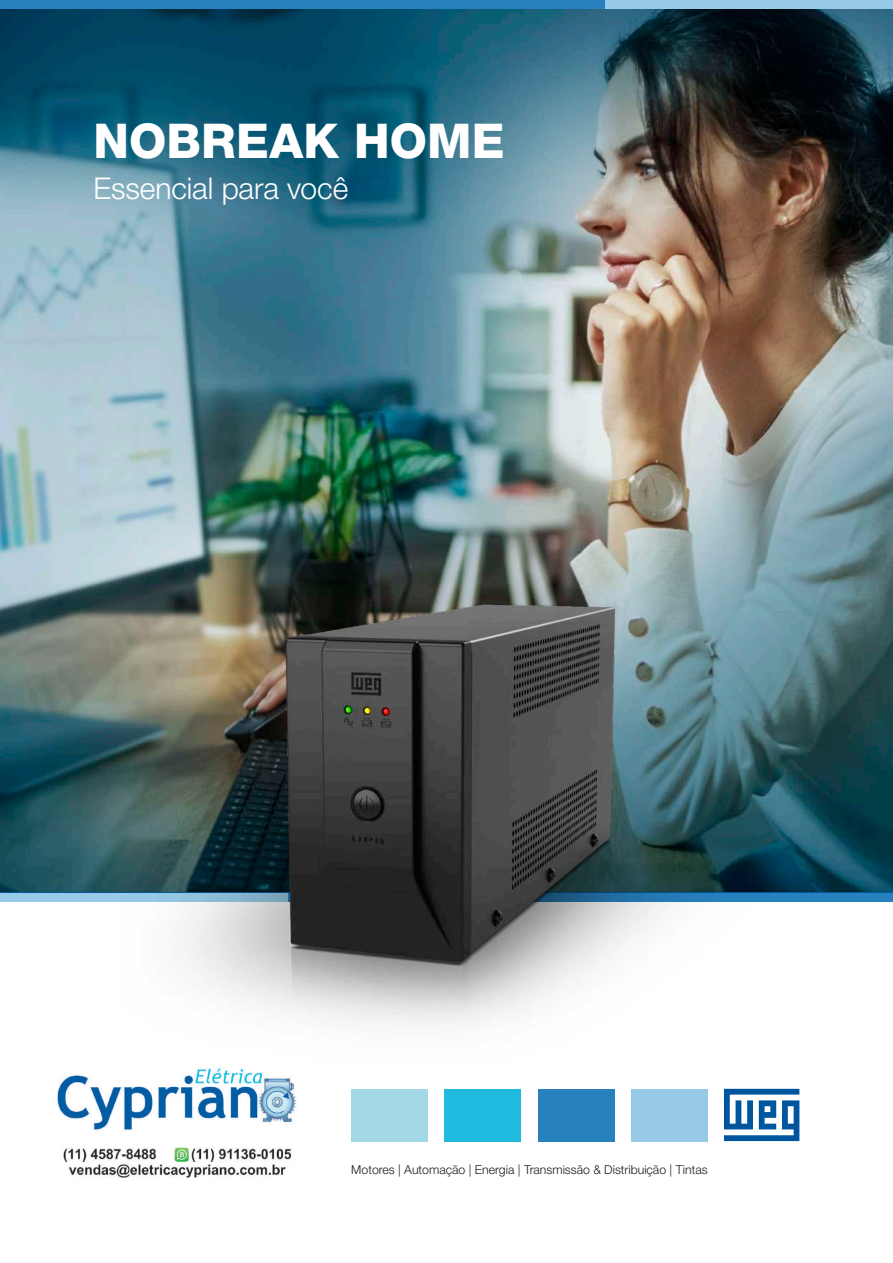
<style>
.page{position:relative;width:893px;height:1263px;background:#fff}
.page>*{position:absolute;margin:0;border:0;box-sizing:border-box;transform-origin:0 0}
.t1{font:800 48px "Helvetica Neue LT Pro";color:#fff}
.t2{font:300 30px "Helvetica Neue LT Pro";letter-spacing:-.005em;color:#fff}
.t3{font:300 12.3px "Helvetica Neue LT Pro";color:#1d1d1b}
</style>
<div class="page">
<img style="left:0;top:9px;width:893px;height:882px">
<div style="left:288px;top:893px;width:605px;height:8px;background:#2881bf"></div>
<div style="left:0;top:893px;width:288px;height:8px;background:#96cae6"></div>
<div style="left:0;top:0;width:605px;height:9px;background:#2881bf"></div>
<div style="left:605px;top:0;width:288px;height:9px;background:#96cae6"></div>
<svg style="left:724px;top:1089px;width:75px;height:52px"></svg>
<div style="left:351px;top:1089px;width:77px;height:52px;background:#a3d8e7"></div>
<div style="left:445px;top:1089px;width:76px;height:52px;background:#20badf"></div>
<div style="left:538px;top:1089px;width:76px;height:52px;background:#2881bf"></div>
<div style="left:631px;top:1089px;width:77px;height:52px;background:#96cae6"></div>
<img style="left:118px;top:568px;width:657px;height:457px">
<img style="left:57px;top:1068px;width:240px;height:110px">
<h1 class="t1" style="left:94px;top:112px;width:413px">NOBREAK HOME</h1>
<h2 class="t2" style="left:94px;top:170px;width:256px">Essencial para você</h2>
<p class="t3" style="left:351px;top:1162px;width:358px">Motores | Automação | Energia | Transmissão &amp; Distribuição | Tintas</p>
</div>
